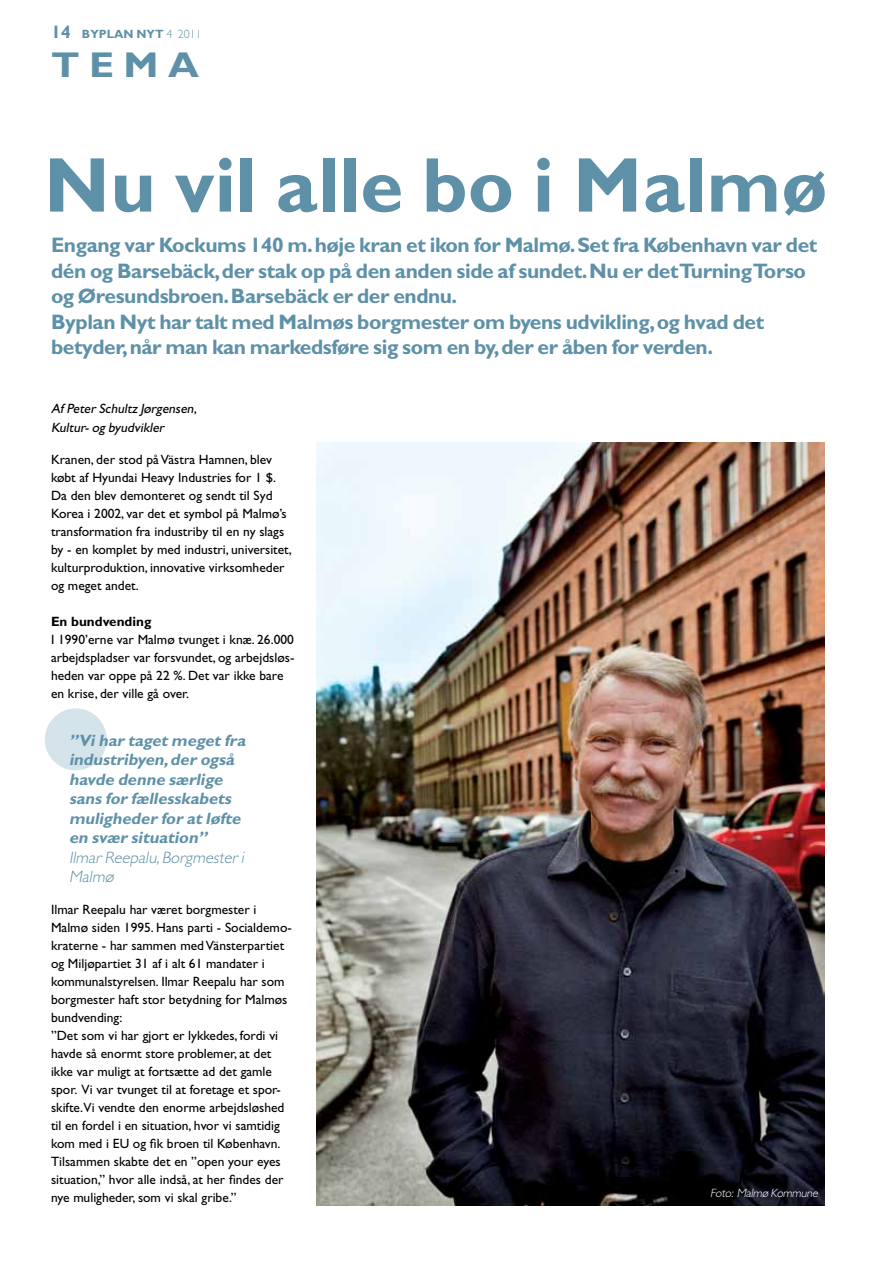
<style>
.page{position:relative;width:893px;height:1263px;background:#fff}
.page>*{position:absolute;margin:0;border:0;box-sizing:border-box;transform-origin:0 0}
.t1{font:700 78px "Gill Sans Std";color:#5e91a8}
.t2{font:700 36px "Gill Sans Std";color:#5e91a8;scale:1.1 1}
.t3{font:700 21px/25.5px "Gill Sans Std";letter-spacing:-.02em;color:#5e91a8}
.t4{font:italic 700 16.5px/19.5px "Gill Sans Std";letter-spacing:-.005em;color:#5e91a8}
.t5{font:italic 300 16.5px/19.5px "Gill Sans Std";color:#5e91a8}
.t6{font:13.5px/18px "Gill Sans Std";color:#000}
.t7{font:italic 13.5px/18.3px "Gill Sans Std";letter-spacing:-.205em;color:#000}
.t8{font:700 13.5px "Gill Sans Std";color:#000}
.t9{font:italic 300 12px "Gill Sans Std";color:#fff}
.t10{font:700 12px "Gill Sans Std";color:#5e91a8}
.s1{font-size:18px}
.s2{font-weight:300}
</style>
<div class="page">
<div style="left:44px;top:708px;width:63px;height:63px;background:#d5e3eb;border-radius:50%"></div>
<div style="left:44px;top:707px;width:64px;height:64px;border:1px solid #fff;border-radius:50%"></div>
<img style="left:316px;top:442px;width:509px;height:763px">
<p class="t10" style="left:51px;top:27px;width:152px"><span class="s1">14</span> BYPLAN NYT <span class="s2">4 2011</span></p>
<h2 class="t2" style="left:51px;top:43px;width:136px">TEMA</h2>
<h1 class="t1" style="left:44px;top:139px;width:785px">Nu vil alle bo i Malmø</h1>
<p class="t3" style="left:51px;top:233px;width:768px">Engang var Kockums 140 m. høje kran et ikon for Malmø. Set fra København var det dén og Barsebäck, der stak op på den anden side af sundet. Nu er det Turning Torso og Øresundsbroen. Barsebäck er der endnu.<br>Byplan Nyt har talt med Malmøs borgmester om byens udvikling, og hvad det betyder, når man kan markedsføre sig som en by, der er åben for verden.</p>
<p class="t7" style="left:51px;top:400px;width:150px">Af Peter Schultz Jørgensen,<br>Kultur-og byudvikler</p>
<p class="t6" style="left:51px;top:451px;width:242px">Kranen, der stod på Västra Hamnen, blev købt af Hyundai Heavy Industries for 1 $.<br>Da den blev demonteret og sendt til Syd Korea i 2002, var det et symbol på Malmø’s transformation fra industriby til en ny slags by - en komplet by med industri, universitet, kulturproduktion, innovative virksomheder og meget andet.</p>
<p class="t8" style="left:51px;top:613px;width:102px">En bundvending</p>
<p class="t6" style="left:51px;top:631px;width:245px">I 1990’erne var Malmø tvunget i knæ. 26.000 arbejdspladser var forsvundet, og arbejdsløs&shy;heden var oppe på 22 %. Det var ikke bare en krise, der ville gå over.</p>
<p class="t4" style="left:69px;top:730px;width:181px">”Vihar taget meget fra industribyen,der også havde denne særlige sans for fællesskabets muligheder for at løfte en svær situation”</p>
<p class="t5" style="left:69px;top:848px;width:180px">IlmarReepalu,Borgmesteri<br>Malmø</p>
<p class="t6" style="left:51px;top:901px;width:242px">Ilmar Reepalu har været borgmester i Malmø siden 1995. Hans parti - Socialdemo&shy;kraterne - har sammen med Vänsterpartiet og Miljøpartiet 31 af i alt 61 mandater i kommunalstyrelsen. Ilmar Reepalu har som borgmester haft stor betydning for Malmøs bundvending:<br>”Det som vi har gjort er lykkedes, fordi vi havde så enormt store problemer, at det ikke var muligt at fortsætte ad det gamle spor. Vi var tvunget til at foretage et spor&shy;skifte.Vi vendte den enorme arbejdsløshed til en fordel i en situation, hvor vi samtidig kom med i EU og fik broen til København.<br>Tilsammen skabte det en ”open your eyes situation,” hvor alle indså, at her findes der nye muligheder, som vi skal gribe.”</p>
<p class="t9" style="left:710px;top:1186px;width:112px">Foto: Malmø Kommune</p>
</div>
